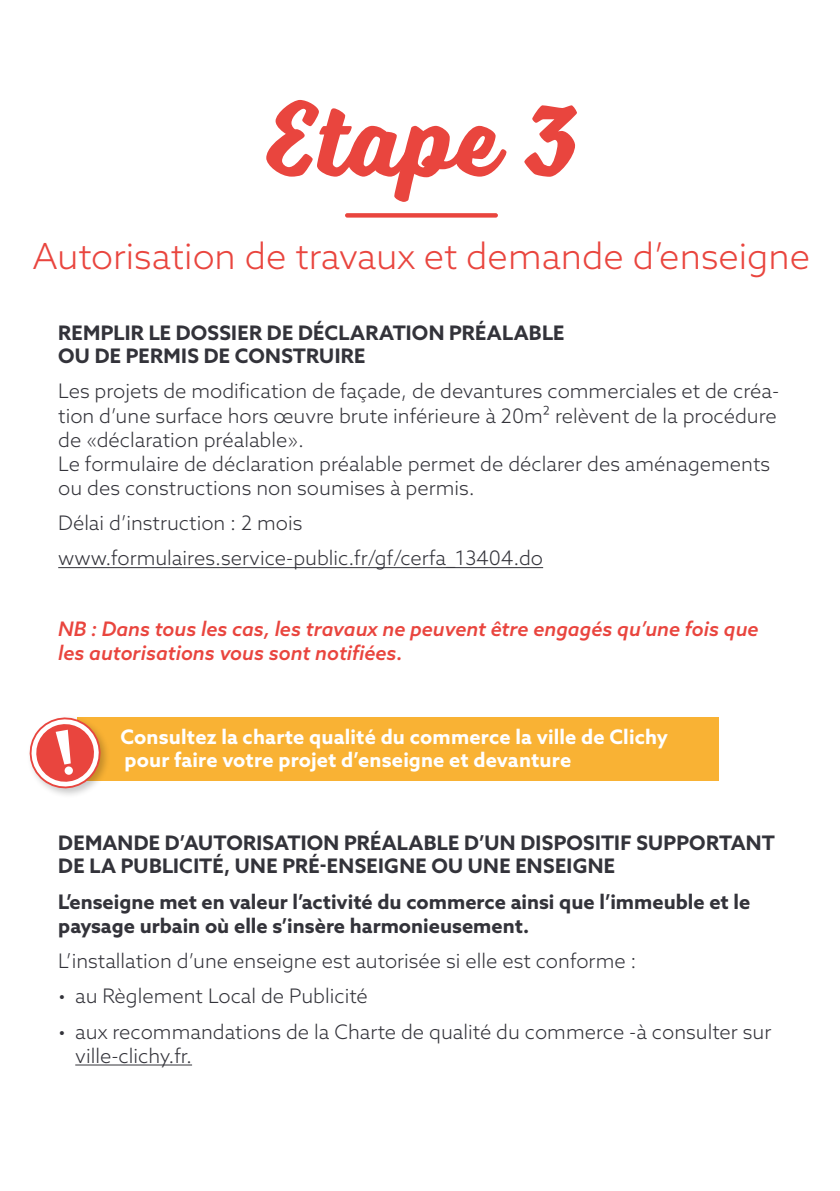
<style>
.page{position:relative;width:840px;height:1191px;background:#fff}
.page>*{position:absolute;margin:0;border:0;box-sizing:border-box;transform-origin:0 0}
.t1{font:700 108px "Voltage";color:#e9453e}
.t2{font:300 36px "Azo Sans";color:#e9453e}
.t3{font:300 20px/24px "Azo Sans";color:#33333a}
.t4{font:700 20px/23px "Azo Sans";color:#33333a}
.t5{font:italic 500 20px/24px "Azo Sans";color:#e9453e}
.t6{font:700 20px/23px "Azo Sans";letter-spacing:.01em;color:#fff}
</style>
<div class="page">
<hr style="left:58px;top:567px;width:485px;height:1px;background:#33333a">
<hr style="left:75px;top:1064px;width:117px;height:1px;background:#33333a">
<div style="left:345px;top:213px;width:152px;height:5px;background:#e9453e;border-radius:2px"></div>
<div style="left:77px;top:717px;width:641px;height:63px;background:#f9b234"></div>
<div style="left:27px;top:714px;width:84px;height:84px;background:#000;opacity:.22"></div>
<svg style="left:27px;top:714px;width:77px;height:80px"></svg>
<div style="left:64px;top:766px;width:9px;height:9px;background:#fff;border-radius:50%"></div>
<h1 class="t1" style="left:266px;top:75px;width:312px">Etape 3</h1>
<h2 class="t2" style="left:33px;top:233px;width:778px">Autorisation de travaux et demande d’enseigne</h2>
<p class="t4" style="left:58px;top:321px;width:507px">REMPLIR LE DOSSIER DE DÉCLARATION PRÉALABLE<br>OU DE PERMIS DE CONSTRUIRE</p>
<p class="t3" style="left:58px;top:379px;width:722px">Les projets de modification de façade, de devantures commerciales et de créa&shy;tion d’une surface hors œuvre brute inférieure à 20m² relèvent de la procédure de «déclaration préalable».<br>Le formulaire de déclaration préalable permet de déclarer des aménagements ou des constructions non soumises à permis.</p>
<p class="t3" style="left:58px;top:505px;width:486px;line-height:35.4px">Délai d’instruction : 2 mois www.formulaires.service-public.fr/gf/cerfa_13404.do</p>
<p class="t5" style="left:58px;top:616px;width:701px">NB : Dans tous les cas, les travaux ne peuvent être engagés qu’une fois que les autorisations vous sont notifiées.</p>
<p class="t6" style="left:120px;top:725px;width:548px">Consultez la charte qualité du commerce la ville de Clichy pour faire votre projet d’enseigne et devanture</p>
<p class="t4" style="left:58px;top:831px;width:717px">DEMANDE D’AUTORISATION PRÉALABLE D’UN DISPOSITIF SUPPORTANT<br>DE LA PUBLICITÉ, UNE PRÉ-ENSEIGNE OU UNE ENSEIGNE</p>
<p class="t4" style="left:58px;top:889px;width:693px;line-height:24px">L’enseigne met en valeur l’activité du commerce ainsi que l’immeuble et le paysage urbain où elle s’insère harmonieusement.</p>
<p class="t3" style="left:58px;top:948px;width:579px">L’installation d’une enseigne est autorisée si elle est conforme :</p>
<p class="t3" style="left:58px;top:984px;width:311px">• au Règlement Local de Publicité</p>
<p class="t3" style="left:75px;top:1019px;width:697px;text-indent:-17px">• aux recommandations de la Charte de qualité du commerce -à consulter sur ville-clichy.fr.</p>
</div>
